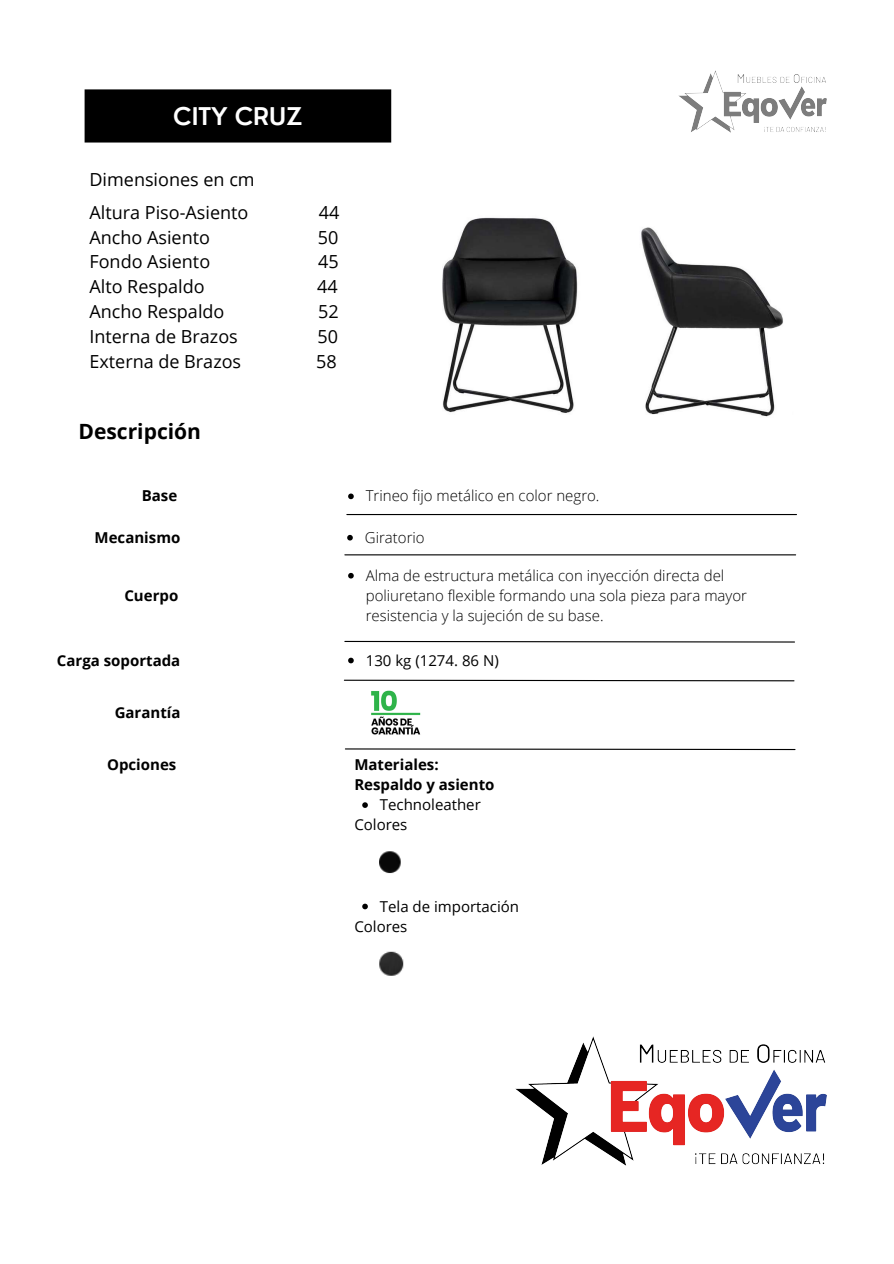
<style>
.page{position:relative;width:894px;height:1264px;background:#fff}
.page>*{position:absolute;margin:0;border:0;box-sizing:border-box;transform-origin:0 0}
.t1{font:600 23.85px "Nourd";color:#fff}
.t2{font:700 21px "Open Sans";color:#000}
.t3{font:18px "Open Sans";color:#000}
.t4{font:300 15px/20.2px "Open Sans";color:#000}
.t5{font:700 15px "Open Sans";color:#000}
.t6{font:15px "Open Sans";color:#000}
</style>
<div class="page">
<div style="left:86px;top:91px;width:304px;height:50px;background:#000"></div>
<hr style="left:85px;top:92px;width:2px;height:48px;background:#000">
<hr style="left:388px;top:92px;width:3px;height:48px;background:#000">
<hr style="left:87px;top:140px;width:301px;height:2px;background:#000">
<hr style="left:87px;top:89px;width:301px;height:3px;background:#000">
<hr style="left:347px;top:514px;width:449px;height:1px;background:#000">
<hr style="left:345px;top:554px;width:450px;height:1px;background:#000">
<svg style="left:344px;top:640px;width:451px;height:3px"></svg>
<svg style="left:345px;top:748px;width:450px;height:2px"></svg>
<svg style="left:343px;top:679px;width:451px;height:3px"></svg>
<svg style="left:362px;top:802px;width:6px;height:6px"></svg>
<svg style="left:362px;top:903px;width:6px;height:6px"></svg>
<img style="left:379px;top:851px;width:22px;height:23px">
<img style="left:379px;top:951px;width:25px;height:25px">
<img style="left:442px;top:217px;width:136px;height:196px">
<img style="left:641px;top:227px;width:142px;height:190px">
<svg style="left:348px;top:493px;width:5px;height:6px"></svg>
<svg style="left:348px;top:573px;width:5px;height:5px"></svg>
<svg style="left:348px;top:657px;width:5px;height:6px"></svg>
<svg style="left:347px;top:535px;width:6px;height:5px"></svg>
<img style="left:371px;top:690px;width:50px;height:45px">
<img style="left:515px;top:1036px;width:311px;height:129px">
<img style="left:678px;top:71px;width:148px;height:61px">
<p class="t1" style="left:173px;top:101px;width:130px">CITY CRUZ</p>
<p class="t3" style="left:89px;top:167px;width:167px">Dimensiones en cm</p>
<p class="t3" style="left:89px;top:199px;width:160px">Altura Piso-Asiento</p>
<p class="t3" style="left:319px;top:199px;width:22px">44</p>
<p class="t3" style="left:89px;top:224px;width:122px">Ancho Asiento</p>
<p class="t3" style="left:318px;top:224px;width:22px">50</p>
<p class="t3" style="left:89px;top:249px;width:122px">Fondo Asiento</p>
<p class="t3" style="left:318px;top:249px;width:22px">45</p>
<p class="t3" style="left:89px;top:274px;width:117px">Alto Respaldo</p>
<p class="t3" style="left:317px;top:274px;width:22px">44</p>
<p class="t3" style="left:89px;top:299px;width:136px">Ancho Respaldo</p>
<p class="t3" style="left:318px;top:299px;width:22px">52</p>
<p class="t3" style="left:89px;top:323px;width:150px">Interna de Brazos</p>
<p class="t3" style="left:317px;top:323px;width:22px">50</p>
<p class="t3" style="left:89px;top:348px;width:153px">Externa de Brazos</p>
<p class="t3" style="left:316px;top:348px;width:22px">58</p>
<p class="t2" style="left:78px;top:416px;width:124px">Descripción</p>
<p class="t5" style="left:142px;top:485px;width:37px">Base</p>
<p class="t4" style="left:365px;top:485px;width:235px">Trineo fijo metálico en color negro.</p>
<p class="t5" style="left:95px;top:526px;width:87px">Mecanismo</p>
<p class="t4" style="left:365px;top:527px;width:61px">Giratorio</p>
<p class="t5" style="left:124px;top:585px;width:55px">Cuerpo</p>
<p class="t5" style="left:57px;top:649px;width:125px">Carga soportada</p>
<p class="t5" style="left:115px;top:702px;width:67px">Garantía</p>
<p class="t5" style="left:107px;top:753px;width:71px">Opciones</p>
<p class="t4" style="left:365px;top:565px;width:382px">Alma de estructura metálica con inyección directa del poliuretano flexible formando una sola pieza para mayor resistencia y la sujeción de su base.</p>
<p class="t6" style="left:365px;top:649px;width:134px">130 kg (1274. 86 N)</p>
<p class="t5" style="left:354px;top:753px;width:86px">Materiales:</p>
<p class="t5" style="left:354px;top:773px;width:142px">Respaldo y asiento</p>
<p class="t6" style="left:354px;top:814px;width:55px">Colores</p>
<p class="t6" style="left:380px;top:794px;width:102px">Technoleather</p>
<p class="t6" style="left:380px;top:895px;width:141px">Tela de importación</p>
<p class="t6" style="left:354px;top:915px;width:55px">Colores</p>
</div>
